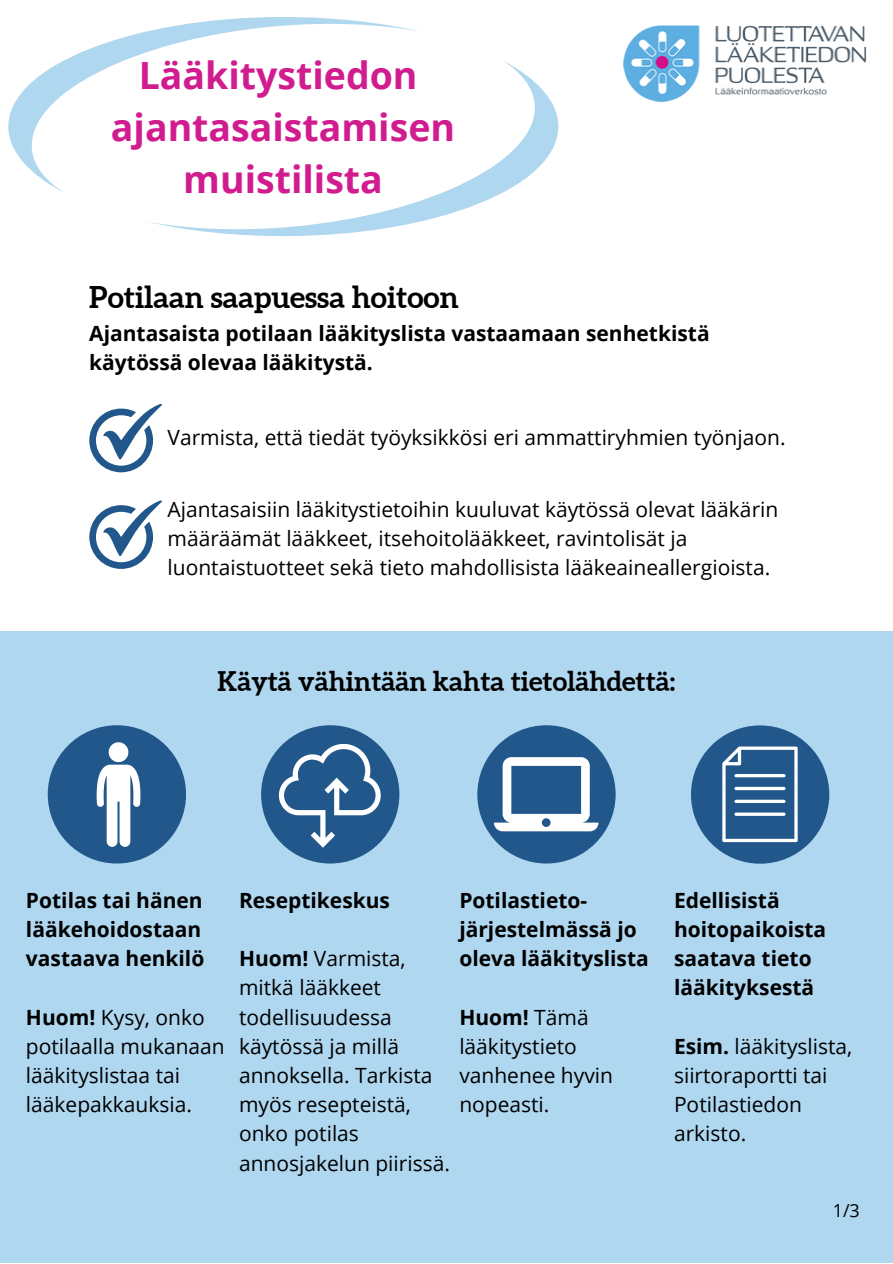
<style>
.page{position:relative;width:893px;height:1264px;background:#fff}
.page>*{position:absolute;margin:0;border:0;box-sizing:border-box;transform-origin:0 0}
.t1{font:700 37.5px/51.8px "Open Sans";color:#d11c8f;text-align:center}
.t2{font:700 30px "Aleo";color:#000}
.t3{font:700 27px "Aleo";color:#000}
.t4{font:21px/29.2px "Open Sans";color:#000}
.t5{font:700 21px/29.2px "Open Sans";color:#000}
.t6{font:18px "Open Sans";color:#000}
.s1{font-weight:700}
</style>
<div class="page">
<div style="left:0;top:631px;width:892px;height:631px;background:#afd7f0"></div>
<div style="left:48px;top:725px;width:138px;height:138px;background:#21578a;border-radius:50%"></div>
<svg style="left:97px;top:742px;width:43px;height:104px"></svg>
<div style="left:477px;top:725px;width:138px;height:138px;background:#21578a;border-radius:50%"></div>
<svg style="left:494px;top:757px;width:104px;height:74px"></svg>
<div style="left:691px;top:725px;width:138px;height:138px;background:#21578a;border-radius:50%"></div>
<svg style="left:722px;top:746px;width:75px;height:96px"></svg>
<hr style="left:734px;top:774px;width:51px;height:3px;background:#fff;border-radius:2px">
<svg style="left:734px;top:786px;width:51px;height:4px"></svg>
<svg style="left:734px;top:799px;width:51px;height:4px"></svg>
<hr style="left:734px;top:812px;width:51px;height:3px;background:#fff;border-radius:2px">
<div style="left:261px;top:725px;width:138px;height:138px;background:#21578a;border-radius:50%"></div>
<svg style="left:279px;top:744px;width:102px;height:103px"></svg>
<svg style="left:89px;top:404px;width:73px;height:68px"></svg>
<svg style="left:89px;top:500px;width:73px;height:69px"></svg>
<img style="left:623px;top:25px;width:243px;height:77px">
<svg style="left:8px;top:17px;width:409px;height:176px"></svg>
<svg style="left:145px;top:60px;width:413px;height:176px"></svg>
<h1 class="t1" style="left:111px;top:49px;width:345px">Lääkitystiedon ajantasaistamisen muistilista</h1>
<h2 class="t2" style="left:89px;top:280px;width:371px">Potilaan saapuessa hoitoon</h2>
<p class="t5" style="left:89px;top:318px;width:622px">Ajantasaista potilaan lääkityslista vastaamaan senhetkistä käytössä olevaa lääkitystä.</p>
<p class="t4" style="left:167px;top:422px;width:619px">Varmista, että tiedät työyksikkösi eri ammattiryhmien työnjaon.</p>
<p class="t4" style="left:167px;top:493px;width:612px">Ajantasaisiin lääkitystietoihin kuuluvat käytössä olevat lääkärin määräämät lääkkeet, itsehoitolääkkeet, ravintolisät ja luontaistuotteet sekä tieto mahdollisista lääkeaineallergioista.</p>
<p class="t3" style="left:217px;top:665px;width:459px">Käytä vähintään kahta tietolähdettä:</p>
<p class="t5" style="left:26px;top:884px;width:180px">Potilas tai hänen lääkehoidostaan vastaava henkilö</p>
<p class="t4" style="left:26px;top:1001px;width:200px"><span class="s1">Huom!</span> Kysy, onko potilaalla mukanaan lääkityslistaa tai lääkepakkauksia.</p>
<p class="t5" style="left:239px;top:884px;width:152px">Reseptikeskus</p>
<p class="t4" style="left:239px;top:943px;width:212px"><span class="s1">Huom!</span> Varmista, mitkä lääkkeet todellisuudessa käytössä ja millä annoksella. Tarkista myös resepteistä, onko potilas annosjakelun piirissä.</p>
<p class="t5" style="left:459px;top:884px;width:191px">Potilastieto&shy;järjestelmässä jo oleva lääkityslista</p>
<p class="t4" style="left:459px;top:1001px;width:155px"><span class="s1">Huom!</span> Tämä lääkitystieto vanhenee hyvin nopeasti.</p>
<p class="t5" style="left:674px;top:884px;width:154px">Edellisistä hoitopaikoista saatava tieto lääkityksestä</p>
<p class="t4" style="left:674px;top:1030px;width:180px"><span class="s1">Esim.</span> lääkityslista, siirtoraportti tai<br>Potilastiedon arkisto.</p>
<p class="t6" style="left:832px;top:1197px;width:29px">1/3</p>
</div>
